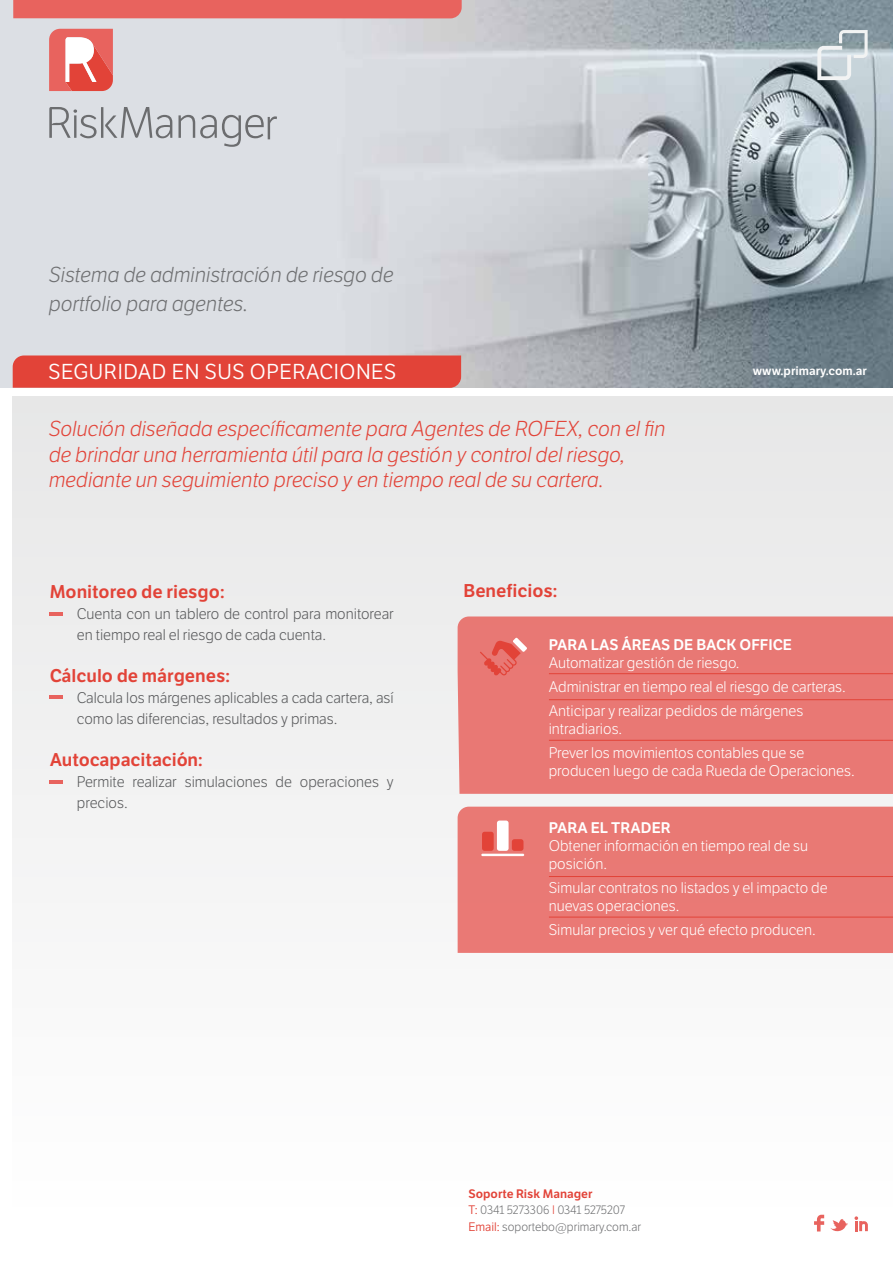
<style>
.page{position:relative;width:893px;height:1263px;background:#fff}
.page>*{position:absolute;margin:0;border:0;box-sizing:border-box;transform-origin:0 0}
.t1{font:italic 300 21px/25.5px "LFT Etica";color:#e24338}
.t2{font:italic 300 21px/28.5px "LFT Etica";color:#6e6f71}
.t3{font:21px "LFT Etica";letter-spacing:.025em;color:#fff}
.t4{font:600 18px "LFT Etica";color:#e24338}
.t5{font:300 15px/24px "LFT Etica";color:#fff}
.t6{font:300 15px/21px "LFT Etica";color:#58595b}
.t7{font:600 15px "LFT Etica";color:#fff}
.t8{font:300 12px/16.5px "LFT Etica";color:#6e6f71}
.t9{font:600 12px "LFT Etica";color:#fff}
.s1{font-weight:600;color:#e24338}
.s2{font-weight:400;color:#e24338}
.s3{color:#e24338}
</style>
<div class="page">
<img style="left:0;top:0;width:893px;height:388px">
<div style="left:13px;top:396px;width:880px;height:833px;background:#f3f3f3"></div>
<div style="left:458px;top:616px;width:435px;height:178px;background:#e97874"></div>
<div style="left:458px;top:807px;width:435px;height:146px;background:#e97975"></div>
<div style="left:13px;top:355px;width:448px;height:33px;background:#e24338"></div>
<svg style="left:817px;top:30px;width:51px;height:50px"></svg>
<div style="left:13px;top:0;width:449px;height:18px;background:#e8635e"></div>
<svg style="left:49px;top:29px;width:64px;height:62px"></svg>
<svg style="left:49px;top:107px;width:123px;height:31px;background:#bfc1c5"></svg>
<svg style="left:178px;top:115px;width:99px;height:32px;background:#c2c4c9"></svg>
<svg style="left:480px;top:638px;width:47px;height:38px;background:#e7706a"></svg>
<div style="left:482px;top:832px;width:12px;height:19px;background:#e24338;border-radius:3px"></div>
<div style="left:497px;top:820px;width:12px;height:31px;background:#fff;border-radius:3px"></div>
<div style="left:512px;top:839px;width:11px;height:12px;background:#e24338;border-radius:3px"></div>
<hr style="left:481px;top:854px;width:43px;height:2px;background:#fff">
<hr style="left:549px;top:673px;width:344px;height:1px;background:#e24338">
<hr style="left:549px;top:699px;width:344px;height:1px;background:#e24338">
<hr style="left:549px;top:740px;width:344px;height:1px;background:#e24338">
<hr style="left:549px;top:876px;width:344px;height:1px;background:#e24338">
<hr style="left:549px;top:917px;width:344px;height:1px;background:#e24338">
<hr style="left:50px;top:612px;width:13px;height:4px;background:#e8635e">
<hr style="left:50px;top:695px;width:13px;height:4px;background:#e8635e">
<hr style="left:50px;top:780px;width:13px;height:4px;background:#e8635e">
<svg style="left:814px;top:1215px;width:10px;height:16px"></svg>
<svg style="left:830px;top:1219px;width:18px;height:13px"></svg>
<svg style="left:854px;top:1216px;width:14px;height:15px"></svg>
<h1 class="t2" style="left:49px;top:261px;width:346px">Sistema de administración de riesgo de portfolio para agentes.</h1>
<h1 class="t3" style="left:48px;top:360px;width:349px">SEGURIDAD EN SUS OPERACIONES</h1>
<p class="t9" style="left:753px;top:364px;width:115px">www.primary.com.ar</p>
<h1 class="t1" style="left:49px;top:417px;width:618px">Solución diseñada específicamente para Agentes de ROFEX, con el fin de brindar una herramienta útil para la gestión y control del riesgo, mediante un seguimiento preciso y en tiempo real de su cartera.</h1>
<p class="t4" style="left:50px;top:581px;width:176px">Monitoreo de riesgo:</p>
<p class="t6" style="left:77px;top:604px;width:318px">Cuenta con un tablero de control para monitorear en tiempo real el riesgo de cada cuenta.</p>
<p class="t4" style="left:50px;top:665px;width:182px">Cálculo de márgenes:</p>
<p class="t6" style="left:77px;top:688px;width:318px">Calcula los márgenes aplicables a cada cartera, así como las diferencias, resultados y primas.</p>
<p class="t4" style="left:50px;top:749px;width:155px">Autocapacitación:</p>
<p class="t6" style="left:77px;top:772px;width:318px">Permite realizar simulaciones de operaciones y precios.</p>
<p class="t4" style="left:464px;top:579px;width:95px">Beneficios:</p>
<p class="t7" style="left:549px;top:635px;width:245px">PARA LAS ÁREAS DE BACK OFFICE</p>
<p class="t5" style="left:549px;top:651px;width:298px">Automatizar gestión de riesgo.<br>Administrar en tiempo real el riesgo de carteras.<br>Anticipar y realizar pedidos de márgenes</p>
<p class="t5" style="left:549px;top:717px;width:257px">intradiarios.<br>Prever los movimientos contables que se</p>
<p class="t5" style="left:549px;top:759px;width:307px">producen luego de cada Rueda de Operaciones.</p>
<p class="t7" style="left:549px;top:818px;width:123px">PARA EL TRADER</p>
<p class="t5" style="left:549px;top:837px;width:261px;line-height:18px">Obtener información en tiempo real de su posición.</p>
<p class="t5" style="left:549px;top:879px;width:280px;line-height:18px">Simular contratos no listados y el impacto de nuevas operaciones.</p>
<p class="t5" style="left:549px;top:918px;width:269px">Simular precios y ver qué efecto producen.</p>
<p class="t8" style="left:468px;top:1185px;width:174px"><span class="s1">Soporte Risk Manager<br></span><span class="s2">T:</span> 0341 5273306 <span class="s3">I</span> 0341 5275207<br><span class="s2">Email:</span> soportebo@primary.com.ar</p>
</div>
